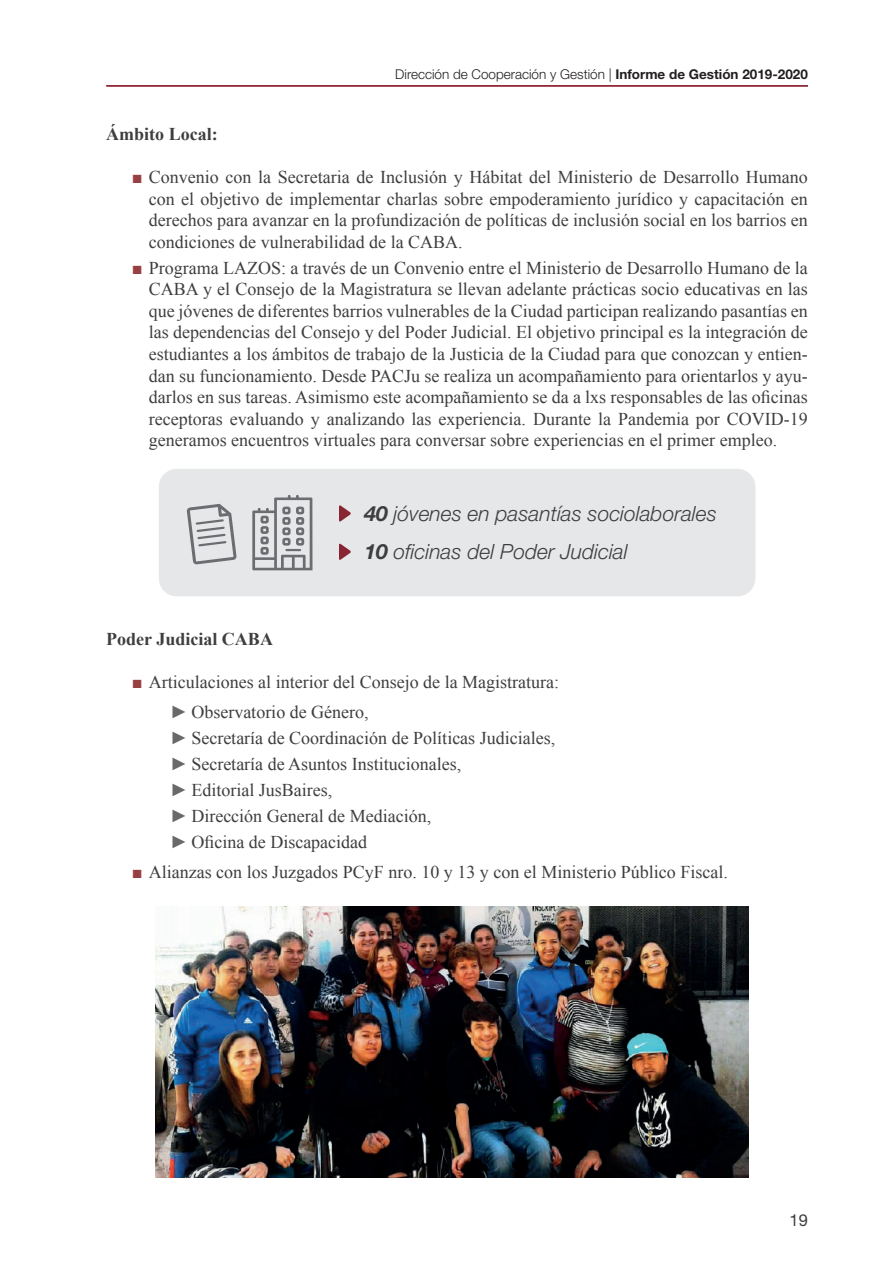
<style>
.page{position:relative;width:893px;height:1263px;background:#fff}
.page>*{position:absolute;margin:0;border:0;box-sizing:border-box;transform-origin:0 0}
.t1{font:italic 300 21px/38px "Helvetica Neue LT Std";color:#3e3e3f}
.t2{font:18px/21.6px "Times New Roman";color:#3e3e3f;text-align:justify}
.t3{font:700 18px "Times New Roman";color:#3e3e3f}
.t4{font:16.5px "Helvetica Neue LT Std";color:#3e3e3f}
.t5{font:300 13.5px "Helvetica Neue LT Std";color:#231f20}
.s1{font-weight:700}
.s2{color:#983f42}
.s3{color:#69696c}
</style>
<div class="page">
<hr style="left:106px;top:85px;width:702px;height:2px;background:#8f2b37">
<div style="left:159px;top:469px;width:596px;height:127px;background:#e6e7e9;border-radius:18px"></div>
<svg style="left:339px;top:505px;width:12px;height:17px"></svg>
<svg style="left:339px;top:543px;width:12px;height:17px"></svg>
<svg style="left:252px;top:495px;width:60px;height:75px"></svg>
<svg style="left:187px;top:504px;width:50px;height:61px"></svg>
<img style="left:156px;top:906px;width:592px;height:272px">
<p class="t5" style="left:395px;top:66px;width:414px">Dirección de Cooperación y Gestión | <span class="s1">Informe de Gestión 2019-2020</span></p>
<p class="t3" style="left:106px;top:121px;width:113px">Ámbito Local:</p>
<p class="t2" style="left:149px;top:166px;width:661px;text-indent:-17px"><span class="s2">■</span> Convenio con la Secretaria de Inclusión y Hábitat del Ministerio de Desarrollo Humano con el objetivo de implementar charlas sobre empoderamiento jurídico y capacitación en derechos para avanzar en la profundización de políticas de inclusión social en los barrios en condiciones de vulnerabilidad de la CABA.</p>
<p class="t2" style="left:149px;top:256px;width:661px;text-indent:-17px"><span class="s2">■</span> Programa LAZOS: a través de un Convenio entre el Ministerio de Desarrollo Humano de la CABA y el Consejo de la Magistratura se llevan adelante prácticas socio educativas en las que jóvenes de diferentes barrios vulnerables de la Ciudad participan realizando pasantías en las dependencias del Consejo y del Poder Judicial. El objetivo principal es la integración de estudiantes a los ámbitos de trabajo de la Justicia de la Ciudad para que conozcan y entien&shy;dan su funcionamiento. Desde PACJu se realiza un acompañamiento para orientarlos y ayu&shy;darlos en sus tareas. Asimismo este acompañamiento se da a lxs responsables de las oficinas receptoras evaluando y analizando las experiencia. Durante la Pandemia por COVID-19 generamos encuentros virtuales para conversar sobre experiencias en el primer empleo.</p>
<p class="t1" style="left:364px;top:494px;width:354px"><span class="s1">40</span> jóvenes en pasantías sociolaborales<br><span class="s1">10</span> oficinas del Poder Judicial</p>
<p class="t3" style="left:106px;top:627px;width:168px">Poder Judicial CABA</p>
<p class="t2" style="left:170px;top:667px;width:391px;line-height:30.2px;text-indent:-38px"><span class="s2">■</span> Articulaciones al interior del Consejo de la Magistratura: <span class="s3">►</span> Observatorio de Género,</p>
<p class="t2" style="left:170px;top:725px;width:387px;line-height:25.8px;text-align:left"><span class="s3">►</span> Secretaría de Coordinación de Políticas Judiciales, <span class="s3">►</span> Secretaría de Asuntos Institucionales,<br><span class="s3">►</span> Editorial JusBaires,<br><span class="s3">►</span> Dirección General de Mediación,<br><span class="s3">►</span> Oficina de Discapacidad</p>
<p class="t2" style="left:132px;top:861px;width:597px"><span class="s2">■</span> Alianzas con los Juzgados PCyF nro. 10 y 13 y con el Ministerio Público Fiscal.</p>
<p class="t4" style="left:790px;top:1210px;width:20px">19</p>
</div>
